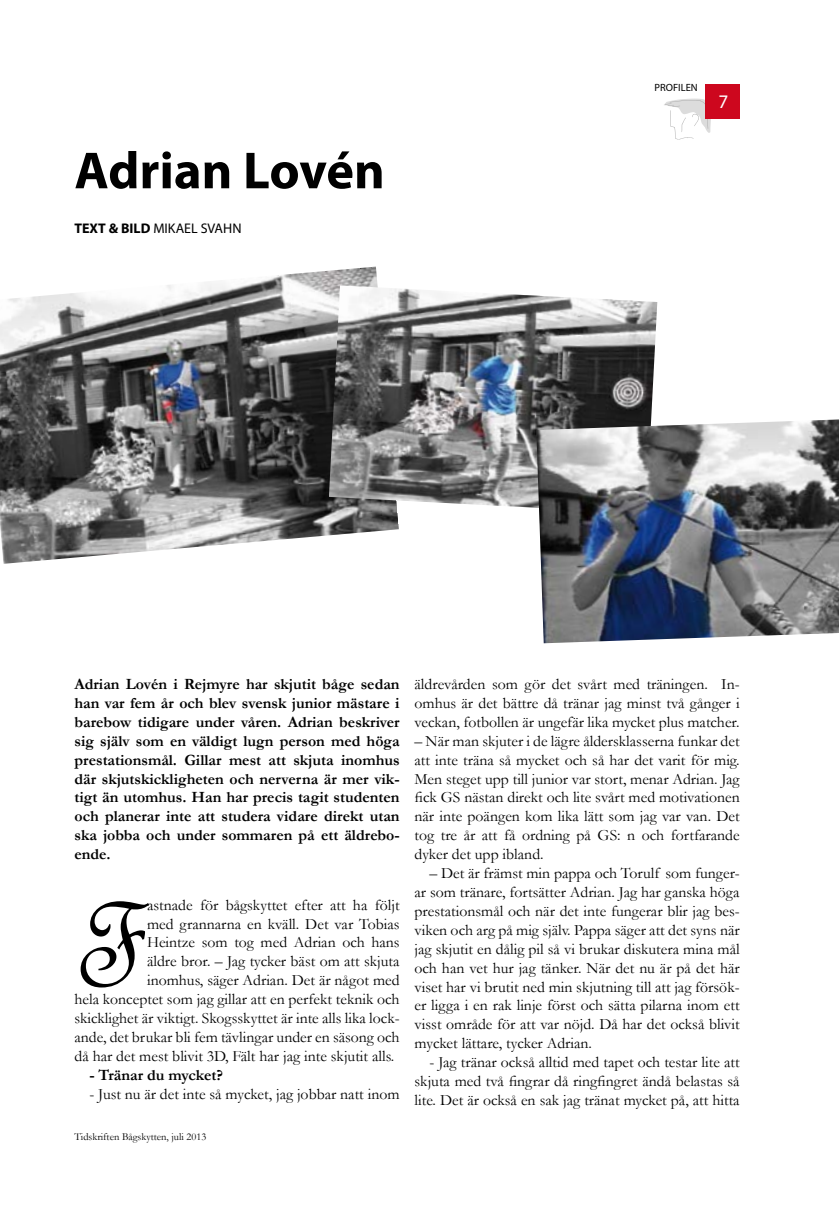
<style>
.page{position:relative;width:839px;height:1211px;background:#fff}
.page>*{position:absolute;margin:0;border:0;box-sizing:border-box;transform-origin:0 0}
.t1{font:131.6px "French Script";color:#000}
.t2{font:700 52.5px "Myriad Pro";color:#000}
.t3{font:19.25px "Myriad Pro";color:#fff}
.t4{font:15.75px/18.9px "Garamond";color:#000;text-align:justify}
.t5{font:700 15.75px/18.9px "Garamond";color:#000;text-align:justify}
.t6{font:14px "Myriad Pro";color:#000}
.t7{font:10.5px "Garamond";color:#000}
.t8{font:10.5px "Myriad Pro";color:#000}
.s1{font-weight:700}
</style>
<div class="page">
<svg style="left:664px;top:99px;width:46px;height:40px"></svg>
<div style="left:704px;top:84px;width:35px;height:35px;background:#cd071e"></div>
<img style="left:0;top:266px;width:399px;height:298px">
<img style="left:329px;top:285px;width:328px;height:228px">
<img style="left:536px;top:419px;width:302px;height:224px">
<h2 class="t2" style="left:74px;top:136px;width:312px">Adrian Lovén</h2>
<p class="t6" style="left:74px;top:219px;width:168px"><span class="s1">TEXT &amp; BILD</span> MIKAEL SVAHN</p>
<p class="t8" style="left:654px;top:81px;width:45px">PROFILEN</p>
<p class="t3" style="left:718px;top:90px;width:11px">7</p>
<p class="t5" style="left:74px;top:674px;width:326px">Adrian Lovén i Rejmyre har skjutit båge sedan han var fem år och blev svensk junior mästare i barebow tidigare under våren. Adrian beskriver sig själv som en väldigt lugn person med höga prestationsmål. Gillar mest att skjuta inomhus där skjutskickligheten och nerverna är mer vik&shy;tigt än utomhus. Han har precis tagit studenten och planerar inte att studera vidare direkt utan ska jobba och under sommaren på ett äldrebo&shy;ende.</p>
<h1 class="t1" style="left:74px;top:864px;width:74px">F</h1>
<p class="t4" style="left:147px;top:894px;width:254px">astnade för bågskyttet efter att ha följt</p>
<p class="t4" style="left:147px;top:913px;width:254px">med grannarna en kväll. Det var Tobias</p>
<p class="t4" style="left:147px;top:932px;width:254px">Heintze som tog med Adrian och hans</p>
<p class="t4" style="left:147px;top:951px;width:254px">äldre bror. – Jag tycker bäst om att skjuta</p>
<p class="t4" style="left:147px;top:970px;width:254px">inomhus, säger Adrian. Det är något med</p>
<p class="t4" style="left:74px;top:989px;width:326px">hela konceptet som jag gillar att en perfekt teknik och</p>
<p class="t4" style="left:74px;top:1008px;width:326px">skicklighet är viktigt. Skogsskyttet är inte alls lika lock-</p>
<p class="t4" style="left:74px;top:1027px;width:326px">ande, det brukar bli fem tävlingar under en säsong och</p>
<p class="t4" style="left:74px;top:1046px;width:321px">då har det mest blivit 3D, Fält har jag inte skjutit alls.</p>
<p class="t5" style="left:89px;top:1065px;width:135px">- Tränar du mycket?</p>
<p class="t4" style="left:89px;top:1083px;width:312px">- Just nu är det inte så mycket, jag jobbar natt inom</p>
<p class="t7" style="left:74px;top:1129px;width:133px">Tidskriften Bågskytten, juli 2013</p>
<p class="t4" style="left:414px;top:674px;width:326px">äldrevården som gör det svårt med träningen. In&shy;omhus är det bättre då tränar jag minst två gånger i veckan, fotbollen är ungefär lika mycket plus matcher.</p>
<p class="t4" style="left:414px;top:731px;width:326px">– När man skjuter i de lägre åldersklasserna funkar det att inte träna så mycket och så har det varit för mig.<br>Men steget upp till junior var stort, menar Adrian. Jag fick GS nästan direkt och lite svårt med motivationen när inte poängen kom lika lätt som jag var van. Det tog tre år att få ordning på GS: n och fortfarande dyker det upp ibland.</p>
<p class="t4" style="left:414px;top:863px;width:326px;text-indent:15px">– Det är främst min pappa och Torulf som funger&shy;ar som tränare, fortsätter Adrian. Jag har ganska höga prestationsmål och när det inte fungerar blir jag bes&shy;viken och arg på mig själv. Pappa säger att det syns när jag skjutit en dålig pil så vi brukar diskutera mina mål och han vet hur jag tänker. När det nu är på det här viset har vi brutit ned min skjutning till att jag försök&shy;er ligga i en rak linje först och sätta pilarna inom ett visst område för att var nöjd. Då har det också blivit mycket lättare, tycker Adrian.</p>
<p class="t4" style="left:414px;top:1052px;width:326px;text-indent:15px">- Jag tränar också alltid med tapet och testar lite att skjuta med två fingrar då ringfingret ändå belastas så lite. Det är också en sak jag tränat mycket på, att hitta</p>
</div>
